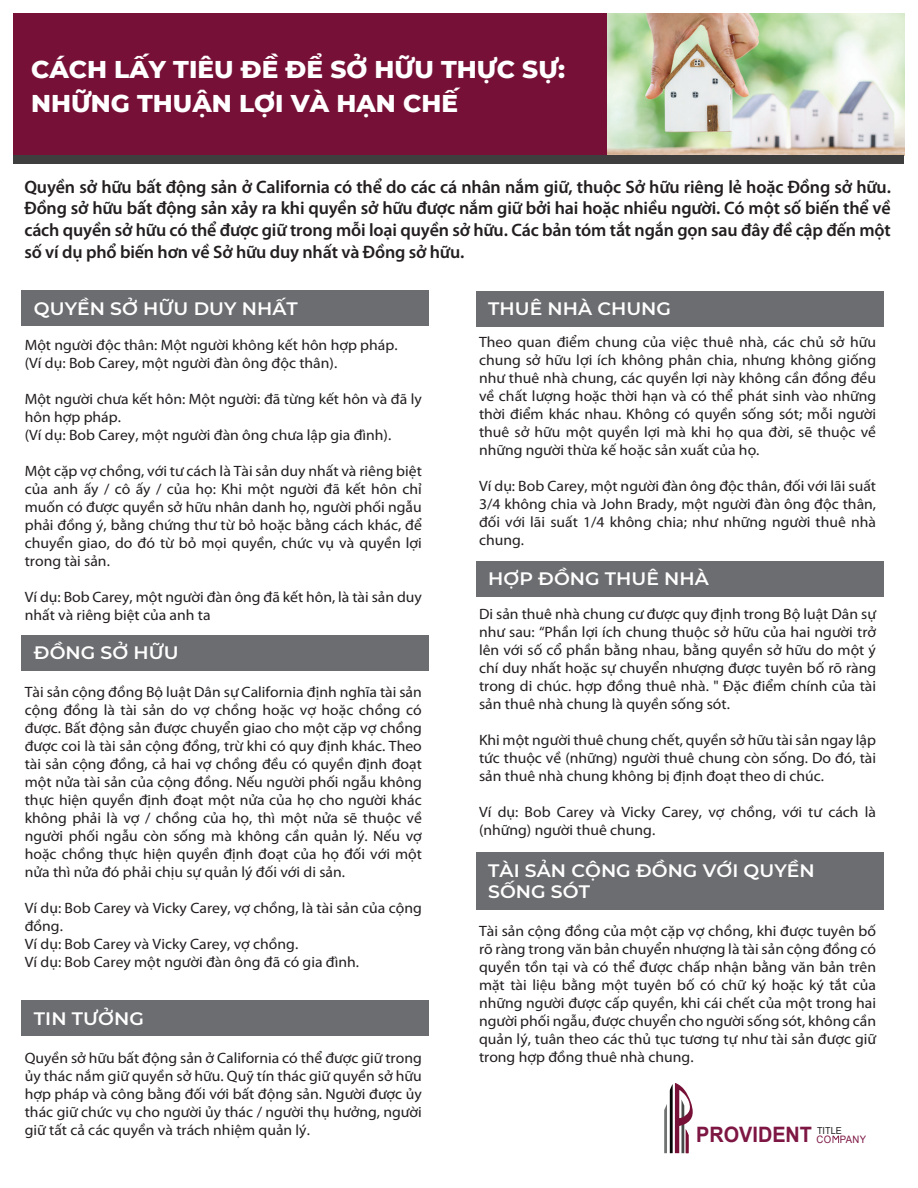
<style>
.page{position:relative;width:918px;height:1188px;background:#fff}
.page>*{position:absolute;margin:0;border:0;box-sizing:border-box;transform-origin:0 0}
.t1{font:800 24.75px/34px "Montserrat";color:#fff}
.t2{font:700 21.3px "Arial";color:#7d1643;scale:.93 1}
.t3{font:600 18px/21.6px "Myriad Pro";letter-spacing:-.01em;color:#231f20;text-align:justify}
.t4{font:600 18px/21.6px "Montserrat";color:#fff;scale:1.04 1}
.t5{font:15px/18px "Myriad Pro";color:#231f20;text-align:justify;scale:1.04 1}
.t6{font:10.2px "Arial";letter-spacing:.035em;color:#7d1643;scale:.93 1}
</style>
<div class="page">
<div style="left:22px;top:291px;width:407px;height:35px;background:#6c6d70"></div>
<div style="left:14px;top:13px;width:890px;height:142px;background:#771036"></div>
<img style="left:608px;top:13px;width:296px;height:142px">
<div style="left:14px;top:155px;width:890px;height:9px;background:#3e3e3f"></div>
<div style="left:22px;top:635px;width:407px;height:35px;background:#6c6d70"></div>
<div style="left:22px;top:1001px;width:407px;height:35px;background:#6c6d70"></div>
<svg style="left:833px;top:1136px;width:6px;height:7px"></svg>
<svg style="left:664px;top:1083px;width:29px;height:70px"></svg>
<div style="left:476px;top:291px;width:408px;height:35px;background:#6c6d70"></div>
<div style="left:476px;top:561px;width:408px;height:35px;background:#6c6d70"></div>
<div style="left:476px;top:852px;width:408px;height:58px;background:#6c6d70"></div>
<h1 class="t1" style="left:31px;top:51px;width:536px">CÁCH LẤY TIÊU ĐỀ ĐỂ SỞ HỮU THỰC SỰ:<br>NHỮNG THUẬN LỢI VÀ HẠN CHẾ</h1>
<p class="t3" style="left:24px;top:175px;width:868px">Quyền sở hữu bất động sản ở California có thể do các cá nhân nắm giữ, thuộc Sở hữu riêng lẻ hoặc Đồng sở hữu.<br>Đồng sở hữu bất động sản xảy ra khi quyền sở hữu được nắm giữ bởi hai hoặc nhiều người. Có một số biến thể về cách quyền sở hữu có thể được giữ trong mỗi loại quyền sở hữu. Các bản tóm tắt ngắn gọn sau đây đề cập đến một số ví dụ phổ biến hơn về Sở hữu duy nhất và Đồng sở hữu.</p>
<p class="t4" style="left:34px;top:297px;width:255px">QUYỀN SỞ HỮU DUY NHẤT</p>
<p class="t5" style="left:25px;top:336px;width:360px">Một người độc thân: Một người không kết hôn hợp pháp. (Ví dụ: Bob Carey, một người đàn ông độc thân).</p>
<p class="t5" style="left:25px;top:390px;width:383px;text-align:left">Một người chưa kết hôn: Một người: đã từng kết hôn và đã ly hôn hợp pháp.<br>(Ví dụ: Bob Carey, một người đàn ông chưa lập gia đình).</p>
<p class="t5" style="left:25px;top:462px;width:383px">Một cặp vợ chồng, với tư cách là Tài sản duy nhất và riêng biệt của anh ấy / cô ấy / của họ: Khi một người đã kết hôn chỉ muốn có được quyền sở hữu nhân danh họ, người phối ngẫu phải đồng ý, bằng chứng thư từ bỏ hoặc bằng cách khác, để chuyển giao, do đó từ bỏ mọi quyền, chức vụ và quyền lợi trong tài sản.</p>
<p class="t5" style="left:25px;top:588px;width:383px">Ví dụ: Bob Carey, một người đàn ông đã kết hôn, là tài sản duy nhất và riêng biệt của anh ta</p>
<p class="t4" style="left:34px;top:641px;width:141px">ĐỒNG SỞ HỮU</p>
<p class="t5" style="left:25px;top:683px;width:383px">Tài sản cộng đồng Bộ luật Dân sự California định nghĩa tài sản cộng đồng là tài sản do vợ chồng hoặc vợ hoặc chồng có được. Bất động sản được chuyển giao cho một cặp vợ chồng được coi là tài sản cộng đồng, trừ khi có quy định khác. Theo tài sản cộng đồng, cả hai vợ chồng đều có quyền định đoạt một nửa tài sản của cộng đồng. Nếu người phối ngẫu không thực hiện quyền định đoạt một nửa của họ cho người khác không phải là vợ / chồng của họ, thì một nửa sẽ thuộc về người phối ngẫu còn sống mà không cần quản lý. Nếu vợ hoặc chồng thực hiện quyền định đoạt của họ đối với một nửa thì nửa đó phải chịu sự quản lý đối với di sản.</p>
<p class="t5" style="left:25px;top:899px;width:383px;text-align:left">Ví dụ: Bob Carey và Vicky Carey, vợ chồng, là tài sản của cộng đồng.<br>Ví dụ: Bob Carey và Vicky Carey, vợ chồng.<br>Ví dụ: Bob Carey một người đàn ông đã có gia đình.</p>
<p class="t4" style="left:34px;top:1007px;width:107px">TIN TƯỞNG</p>
<p class="t5" style="left:25px;top:1049px;width:383px">Quyền sở hữu bất động sản ở California có thể được giữ trong ủy thác nắm giữ quyền sở hữu. Quỹ tín thác giữ quyền sở hữu hợp pháp và công bằng đối với bất động sản. Người được ủy thác giữ chức vụ cho người ủy thác / người thụ hưởng, người giữ tất cả các quyền và trách nhiệm quản lý.</p>
<p class="t4" style="left:488px;top:297px;width:177px">THUÊ NHÀ CHUNG</p>
<p class="t5" style="left:479px;top:333px;width:383px">Theo quan điểm chung của việc thuê nhà, các chủ sở hữu chung sở hữu lợi ích không phân chia, nhưng không giống như thuê nhà chung, các quyền lợi này không cần đồng đều về chất lượng hoặc thời hạn và có thể phát sinh vào những thời điểm khác nhau. Không có quyền sống sót; mỗi người thuê sở hữu một quyền lợi mà khi họ qua đời, sẽ thuộc về những người thừa kế hoặc sản xuất của họ.</p>
<p class="t5" style="left:479px;top:477px;width:383px">Ví dụ: Bob Carey, một người đàn ông độc thân, đối với lãi suất 3/4 không chia và John Brady, một người đàn ông độc thân, đối với lãi suất 1/4 không chia; như những người thuê nhà chung.</p>
<p class="t4" style="left:488px;top:567px;width:214px">HỢP ĐỒNG THUÊ NHÀ</p>
<p class="t5" style="left:479px;top:605px;width:383px">Di sản thuê nhà chung cư được quy định trong Bộ luật Dân sự như sau: “Phần lợi ích chung thuộc sở hữu của hai người trở lên với số cổ phần bằng nhau, bằng quyền sở hữu do một ý chí duy nhất hoặc sự chuyển nhượng được tuyên bố rõ ràng trong di chúc. hợp đồng thuê nhà. " Đặc điểm chính của tài sản thuê nhà chung là quyền sống sót.</p>
<p class="t5" style="left:479px;top:731px;width:383px">Khi một người thuê chung chết, quyền sở hữu tài sản ngay lập tức thuộc về (những) người thuê chung còn sống. Do đó, tài sản thuê nhà chung không bị định đoạt theo di chúc.</p>
<p class="t5" style="left:479px;top:803px;width:383px">Ví dụ: Bob Carey và Vicky Carey, vợ chồng, với tư cách là (những) người thuê chung.</p>
<p class="t4" style="left:488px;top:859px;width:315px">TÀI SẢN CỘNG ĐỒNG VỚI QUYỀN<br>SỐNG SÓT</p>
<p class="t5" style="left:479px;top:922px;width:383px">Tài sản cộng đồng của một cặp vợ chồng, khi được tuyên bố rõ ràng trong văn bản chuyển nhượng là tài sản cộng đồng có quyền tồn tại và có thể được chấp nhận bằng văn bản trên mặt tài liệu bằng một tuyên bố có chữ ký hoặc ký tắt của những người được cấp quyền, khi cái chết của một trong hai người phối ngẫu, được chuyển cho người sống sót, không cần quản lý, tuân theo các thủ tục tương tự như tài sản được giữ trong hợp đồng thuê nhà chung.</p>
<h2 class="t2" style="left:696px;top:1120px;width:158px">PROVIDENT <sup>TITLE</sup></h2>
<p class="t6" style="left:817px;top:1133px;width:55px">CO PANY</p>
</div>
